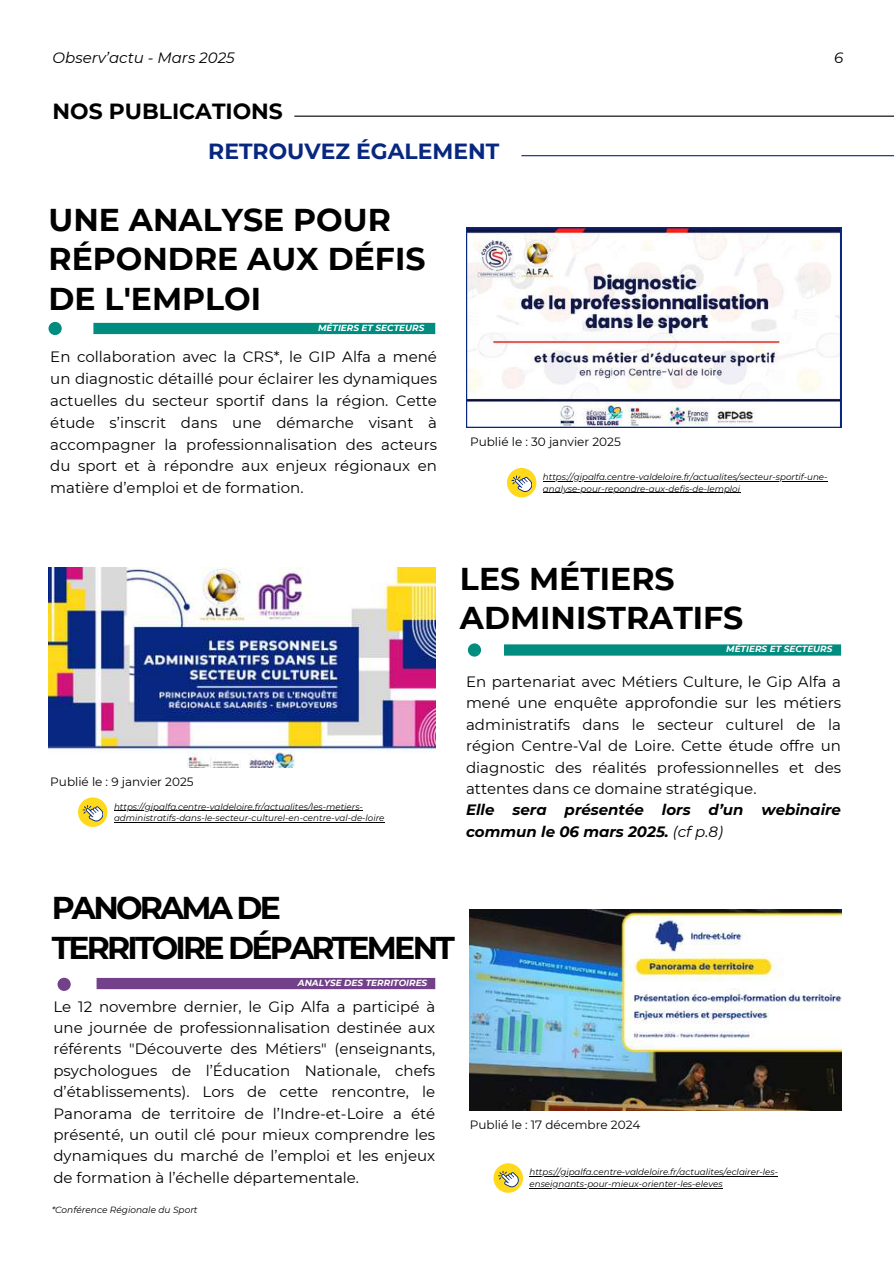
<style>
.page{position:relative;width:894px;height:1264px;background:#fff}
.page>*{position:absolute;margin:0;border:0;box-sizing:border-box;transform-origin:0 0}
.t1{font:700 31.5px/39.3px "Montserrat";color:#000}
.t2{font:700 31.5px/39.3px "Montserrat";letter-spacing:-.09em;color:#000}
.t3{font:700 21.9px "Montserrat";color:#072780}
.t4{font:700 21.9px "Montserrat";color:#000}
.t5{font:15px/21.3px "Montserrat";color:#000;text-align:justify}
.t6{font:italic 700 15px/21.3px "Montserrat";color:#000}
.t7{font:italic 15px "Montserrat";color:#000}
.t8{font:12px "Montserrat";color:#000}
.t9{font:italic 9px "Montserrat";color:#000}
.t10{font:italic 700 8.85px "Montserrat";color:#fff}
.t11{font:italic 8.7px/11.6px "Montserrat";color:#000}
.s1{font-weight:400}
</style>
<div class="page">
<svg style="left:466px;top:227px;width:374px;height:200px"></svg>
<img style="left:48px;top:567px;width:387px;height:201px">
<div style="left:507px;top:468px;width:29px;height:29px;background:#ffd91a;border-radius:50%"></div>
<svg style="left:511px;top:475px;width:20px;height:17px"></svg>
<div style="left:78px;top:797px;width:29px;height:29px;background:#ffd91a;border-radius:50%"></div>
<svg style="left:83px;top:805px;width:20px;height:16px"></svg>
<hr style="left:294px;top:116px;width:599px;height:1px;background:#000">
<hr style="left:521px;top:155px;width:372px;height:1px;background:#072780">
<div style="left:504px;top:644px;width:336px;height:11px;background:#008c7f"></div>
<div style="left:467px;top:643px;width:14px;height:13px;background:#008c7f;border-radius:50%"></div>
<div style="left:93px;top:323px;width:342px;height:11px;background:#008c7f"></div>
<div style="left:48px;top:322px;width:14px;height:13px;background:#008c7f;border-radius:50%"></div>
<hr style="left:542px;top:481px;width:285px;height:1px;background:#000">
<hr style="left:542px;top:492px;width:197px;height:1px;background:#000">
<hr style="left:114px;top:810px;width:249px;height:1px;background:#000">
<hr style="left:114px;top:822px;width:270px;height:1px;background:#000">
<img style="left:469px;top:910px;width:372px;height:200px">
<div style="left:493px;top:1163px;width:30px;height:29px;background:#ffd91a;border-radius:50%"></div>
<svg style="left:498px;top:1171px;width:20px;height:16px"></svg>
<div style="left:97px;top:977px;width:338px;height:12px;background:#73408a"></div>
<div style="left:57px;top:977px;width:14px;height:13px;background:#73408a;border-radius:50%"></div>
<hr style="left:529px;top:1176px;width:248px;height:1px;background:#000">
<hr style="left:529px;top:1187px;width:193px;height:1px;background:#000">
<p class="t7" style="left:53px;top:49px;width:184px">Observ’actu - Mars 2025</p>
<h2 class="t4" style="left:53px;top:98px;width:232px">NOS PUBLICATIONS</h2>
<h2 class="t3" style="left:208px;top:138px;width:292px">RETROUVEZ ÉGALEMENT</h2>
<h1 class="t1" style="left:48px;top:200px;width:378px">UNE ANALYSE POUR<br>RÉPONDRE AUX DÉFIS<br>DE L'EMPLOI</h1>
<p class="t10" style="left:318px;top:322px;width:108px">MÉTIERS ET SECTEURS</p>
<p class="t7" style="left:833px;top:49px;width:11px">6</p>
<p class="t5" style="left:50px;top:346px;width:388px;line-height:21.9px">En collaboration avec la CRS*, le GIP Alfa a mené un diagnostic détaillé pour éclairer les dynamiques actuelles du secteur sportif dans la région. Cette étude s’inscrit dans une démarche visant à accompagner la professionnalisation des acteurs du sport et à répondre aux enjeux régionaux en matière d’emploi et de formation.</p>
<p class="t8" style="left:470px;top:434px;width:152px">Publié le : 30 janvier 2025</p>
<p class="t11" style="left:542px;top:471px;width:286px">https://gipalfa.centre-valdeloire.fr/actualites/secteur-sportif-une&shy;analyse-pour-repondre-aux-defis-de-lemploi</p>
<p class="t8" style="left:50px;top:774px;width:145px">Publié le : 9 janvier 2025</p>
<p class="t11" style="left:114px;top:800px;width:272px">https://gipalfa.centre-valdeloire.fr/actualites/les-metiers&shy;administratifs-dans-le-secteur-culturel-en-centre-val-de-loire</p>
<h1 class="t1" style="left:460px;top:559px;width:285px">LES MÉTIERS<br>ADMINISTRATIFS</h1>
<p class="t10" style="left:726px;top:644px;width:108px">MÉTIERS ET SECTEURS</p>
<p class="t5" style="left:466px;top:671px;width:376px">En partenariat avec Métiers Culture, le Gip Alfa a mené une enquête approfondie sur les métiers administratifs dans le secteur culturel de la région Centre-Val de Loire. Cette étude offre un diagnostic des réalités professionnelles et des attentes dans ce domaine stratégique.</p>
<p class="t6" style="left:466px;top:799px;width:376px">Elle sera présentée lors d’un webinaire commun le 06 mars 2025. <span class="s1">(cf p.8)</span></p>
<h1 class="t2" style="left:52px;top:888px;width:404px">PANORAMA DE<br>TERRITOIRE DÉPARTEMENT</h1>
<p class="t10" style="left:298px;top:977px;width:131px">ANALYSE DES TERRITOIRES</p>
<p class="t5" style="left:53px;top:995px;width:383px">Le 12 novembre dernier, le Gip Alfa a participé à une journée de professionnalisation destinée aux référents "Découverte des Métiers" (enseignants, psychologues de l’Éducation Nationale, chefs d’établissements). Lors de cette rencontre, le Panorama de territoire de l’Indre-et-Loire a été présenté, un outil clé pour mieux comprendre les dynamiques du marché de l’emploi et les enjeux de formation à l’échelle départementale.</p>
<p class="t9" style="left:52px;top:1203px;width:147px">*Conférence Régionale du Sport</p>
<p class="t8" style="left:469px;top:1116px;width:172px">Publié le : 17 décembre 2024</p>
<p class="t11" style="left:529px;top:1166px;width:250px">https://gipalfa.centre-valdeloire.fr/actualites/eclairer-les&shy;enseignants-pour-mieux-orienter-les-eleves</p>
</div>
